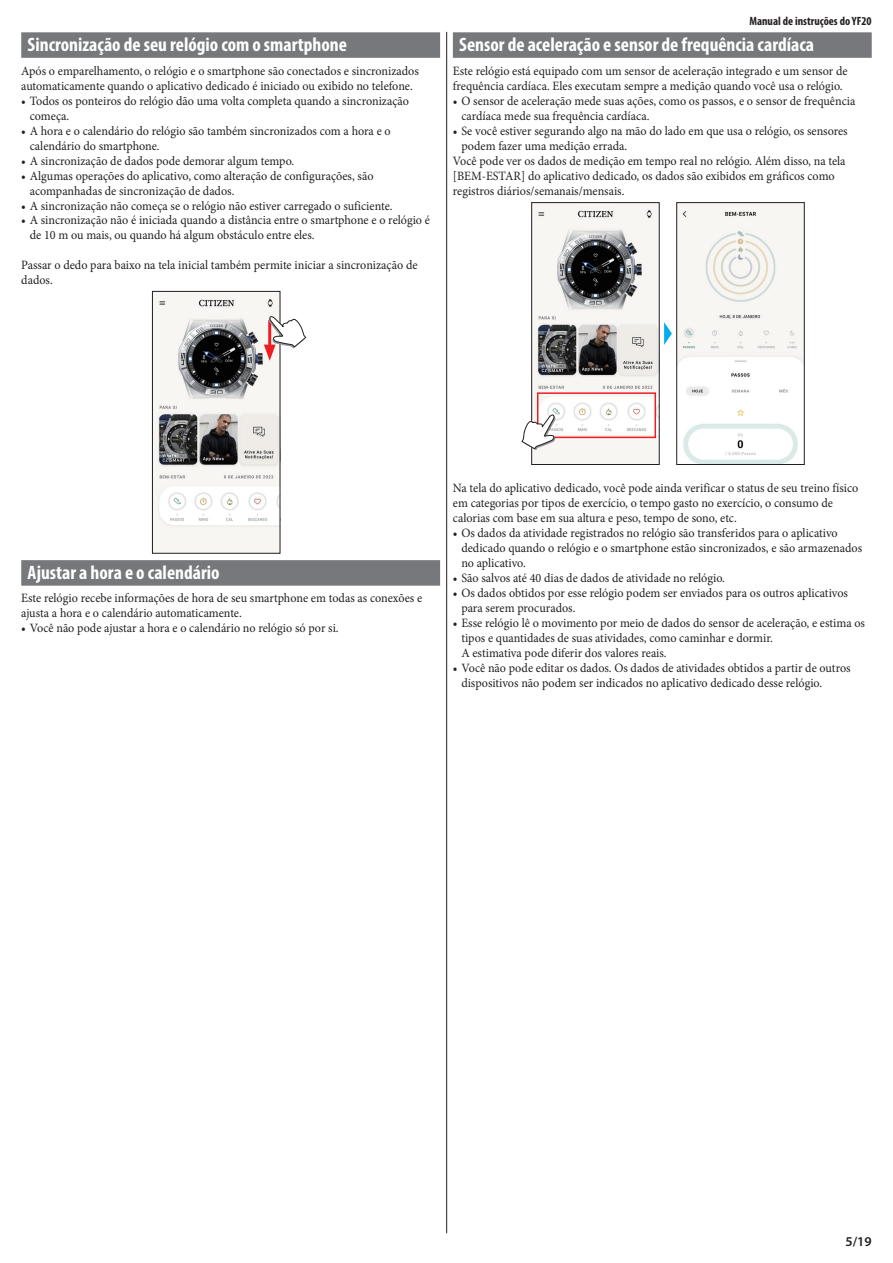
<style>
.page{position:relative;width:893px;height:1263px;background:#fff}
.page>*{position:absolute;margin:0;border:0;box-sizing:border-box;transform-origin:0 0}
.t1{font:700 condensed 19.5px "Myriad Pro";color:#fff}
.t2{font:600 13.5px "Myriad Pro";color:#231f20}
.t3{font:12.75px/15px "Minion Pro";color:#231f20;scale:.95 1}
.t4{font:700 condensed 12px "Myriad Pro";color:#231f20}
</style>
<div class="page">
<hr style="left:446px;top:32px;width:1px;height:1201px;background:#231f20">
<div style="left:21px;top:32px;width:419px;height:26px;background:#76787b"></div>
<div style="left:21px;top:560px;width:419px;height:26px;background:#76787b"></div>
<img style="left:154px;top:293px;width:124px;height:258px">
<div style="left:152px;top:291px;width:128px;height:262px;border:1px solid #231f20"></div>
<svg style="left:264px;top:316px;width:42px;height:45px"></svg>
<div style="left:453px;top:32px;width:419px;height:26px;background:#76787b"></div>
<img style="left:533px;top:204px;width:124px;height:259px">
<div style="left:531px;top:202px;width:128px;height:263px;border:1px solid #231f20"></div>
<svg style="left:664px;top:322px;width:8px;height:23px"></svg>
<div style="left:537px;top:392px;width:119px;height:46px;border:2px solid #ee1d23"></div>
<img style="left:678px;top:204px;width:124px;height:259px">
<div style="left:676px;top:202px;width:128px;height:263px;border:1px solid #231f20"></div>
<svg style="left:521px;top:414px;width:35px;height:36px"></svg>
<h1 class="t1" style="left:28px;top:32px;width:321px">Sincronização de seu relógio com o smartphone</h1>
<p class="t3" style="left:21px;top:63px;width:420px">Após o emparelhamento, o relógio e o smartphone são conectados e sincronizados automaticamente quando o aplicativo dedicado é iniciado ou exibido no telefone.</p>
<p class="t3" style="left:30px;top:93px;width:401px;text-indent:-9px">• Todos os ponteiros do relógio dão uma volta completa quando a sincronização começa.</p>
<p class="t3" style="left:30px;top:123px;width:381px;text-indent:-9px">• A hora e o calendário do relógio são também sincronizados com a hora e o calendário do smartphone.</p>
<p class="t3" style="left:21px;top:153px;width:289px">• A sincronização de dados pode demorar algum tempo.</p>
<p class="t3" style="left:30px;top:168px;width:363px;text-indent:-9px">• Algumas operações do aplicativo, como alteração de configurações, são acompanhadas de sincronização de dados.</p>
<p class="t3" style="left:21px;top:198px;width:392px">• A sincronização não começa se o relógio não estiver carregado o suficiente.</p>
<p class="t3" style="left:30px;top:213px;width:423px;text-indent:-9px">• A sincronização não é iniciada quando a distância entre o smartphone e o relógio é de 10 m ou mais, ou quando há algum obstáculo entre eles.</p>
<p class="t3" style="left:21px;top:258px;width:419px">Passar o dedo para baixo na tela inicial também permite iniciar a sincronização de dados.</p>
<p class="t4" style="left:749px;top:14px;width:124px">Manual de instruções do YF20</p>
<h1 class="t1" style="left:459px;top:32px;width:356px">Sensor de aceleração e sensor de frequência cardíaca</h1>
<p class="t3" style="left:453px;top:63px;width:417px">Este relógio está equipado com um sensor de aceleração integrado e um sensor de frequência cardíaca. Eles executam sempre a medição quando você usa o relógio.</p>
<p class="t3" style="left:461px;top:93px;width:416px;text-indent:-9px">• O sensor de aceleração mede suas ações, como os passos, e o sensor de frequência cardíaca mede sua frequência cardíaca.</p>
<p class="t3" style="left:453px;top:123px;width:417px">• Se você estiver segurando algo na mão do lado em que usa o relógio, os sensores</p>
<p class="t3" style="left:461px;top:138px;width:176px">podem fazer uma medição errada.</p>
<p class="t3" style="left:453px;top:153px;width:415px">Você pode ver os dados de medição em tempo real no relógio. Além disso, na tela</p>
<p class="t3" style="left:453px;top:168px;width:403px">[BEM-ESTAR] do aplicativo dedicado, os dados são exibidos em gráficos como</p>
<p class="t3" style="left:453px;top:183px;width:182px">registros diários/semanais/mensais.</p>
<h1 class="t1" style="left:28px;top:560px;width:193px">Ajustar a hora e o calendário</h1>
<p class="t3" style="left:21px;top:591px;width:424px">Este relógio recebe informações de hora de seu smartphone em todas as conexões e ajusta a hora e o calendário automaticamente.</p>
<p class="t3" style="left:21px;top:621px;width:336px">• Você não pode ajustar a hora e o calendário no relógio só por si.</p>
<p class="t3" style="left:453px;top:481px;width:428px">Na tela do aplicativo dedicado, você pode ainda verificar o status de seu treino físico em categorias por tipos de exercício, o tempo gasto no exercício, o consumo de calorias com base em sua altura e peso, tempo de sono, etc.</p>
<p class="t3" style="left:461px;top:526px;width:423px;text-indent:-9px">• Os dados da atividade registrados no relógio são transferidos para o aplicativo dedicado quando o relógio e o smartphone estão sincronizados, e são armazenados no aplicativo.</p>
<p class="t3" style="left:453px;top:571px;width:288px">• São salvos até 40 dias de dados de atividade no relógio.</p>
<p class="t3" style="left:461px;top:586px;width:408px;text-indent:-9px">• Os dados obtidos por esse relógio podem ser enviados para os outros aplicativos para serem procurados.</p>
<p class="t3" style="left:461px;top:616px;width:426px;text-indent:-9px">• Esse relógio lê o movimento por meio de dados do sensor de aceleração, e estima os tipos e quantidades de suas atividades, como caminhar e dormir.<br>A estimativa pode diferir dos valores reais.</p>
<p class="t3" style="left:461px;top:661px;width:411px;text-indent:-9px">• Você não pode editar os dados. Os dados de atividades obtidos a partir de outros dispositivos não podem ser indicados no aplicativo dedicado desse relógio.</p>
<p class="t2" style="left:845px;top:1233px;width:28px">5/19</p>
</div>
